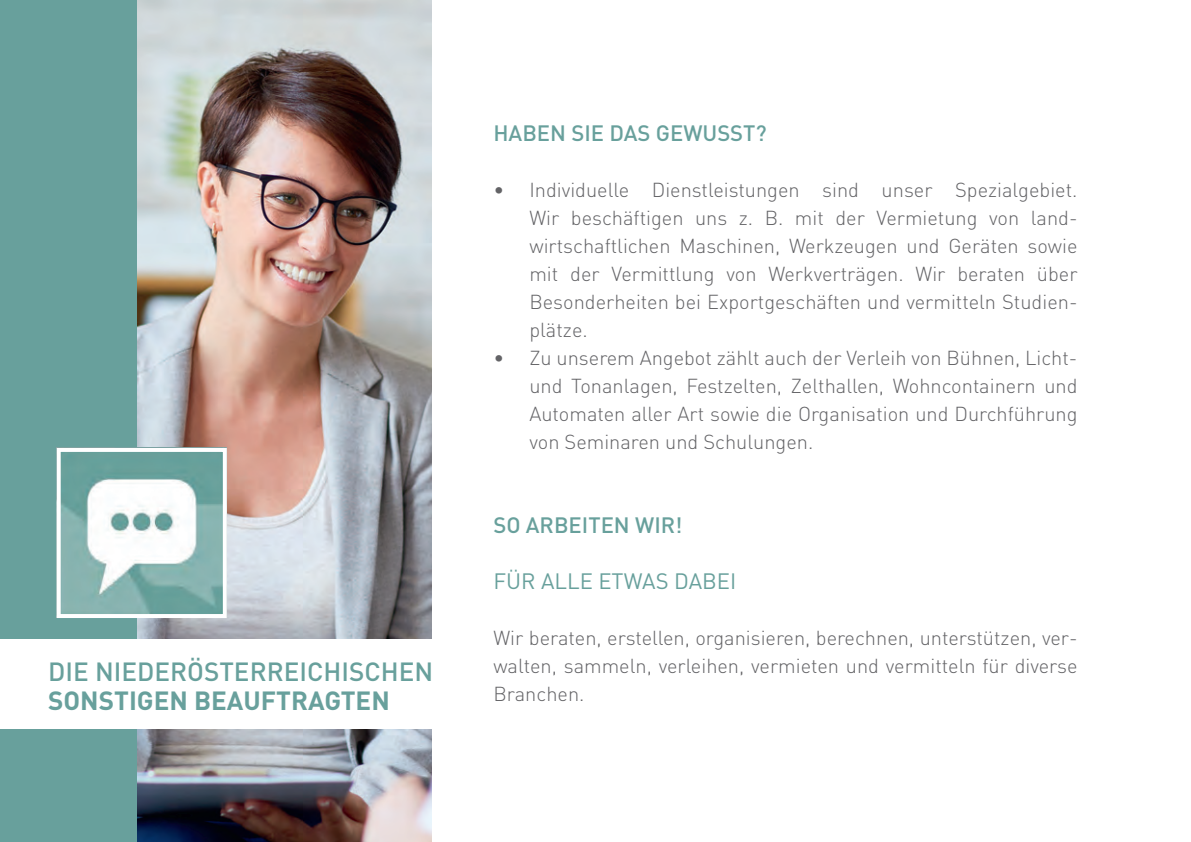
<style>
.page{position:relative;width:1191px;height:842px;background:#fff}
.page>*{position:absolute;margin:0;border:0;box-sizing:border-box;transform-origin:0 0}
.t1{font:500 26px "DIN";color:#68a09c}
.t2{font:700 26px "DIN";color:#68a09c}
.t3{font:500 22px "DIN";color:#68a09c}
.t4{font:22px "DIN";color:#68a09c}
.t5{font:300 20px/28px "DIN";color:#636366;text-align:justify}
</style>
<div class="page">
<img style="left:136px;top:0;width:295px;height:842px">
<div style="left:0;top:0;width:136px;height:842px;background:#68a09c"></div>
<img style="left:62px;top:453px;width:160px;height:160px">
<div style="left:57px;top:448px;width:170px;height:170px;border:4px solid #fff"></div>
<div style="left:0;top:639px;width:489px;height:90px;background:#fff"></div>
<h1 class="t1" style="left:48px;top:655px;width:386px">DIE NIEDERÖSTERREICHISCHEN</h1>
<h1 class="t2" style="left:48px;top:683px;width:343px">SONSTIGEN BEAUFTRAGTEN</h1>
<p class="t3" style="left:493px;top:119px;width:275px">HABEN SIE DAS GEWUSST?</p>
<p class="t5" style="left:529px;top:176px;width:549px;text-indent:-36px">• Individuelle Dienstleistungen sind unser Spezialgebiet.<br>Wir beschäftigen uns z. B. mit der Vermietung von land&shy;wirtschaftlichen Maschinen, Werkzeugen und Geräten sowie mit der Vermittlung von Werkverträgen. Wir beraten über Besonderheiten bei Exportgeschäften und vermitteln Studien&shy;plätze.</p>
<p class="t5" style="left:529px;top:344px;width:549px;text-indent:-36px">• Zu unserem Angebot zählt auch der Verleih von Bühnen, Licht&shy;und Tonanlagen, Festzelten, Zelthallen, Wohncontainern und Automaten aller Art sowie die Organisation und Durchführung von Seminaren und Schulungen.</p>
<p class="t3" style="left:493px;top:511px;width:191px">SO ARBEITEN WIR!</p>
<p class="t4" style="left:493px;top:568px;width:244px">FÜR ALLE ETWAS DABEI</p>
<p class="t5" style="left:493px;top:624px;width:585px">Wir beraten, erstellen, organisieren, berechnen, unterstützen, ver&shy;walten, sammeln, verleihen, vermieten und vermitteln für diverse Branchen.</p>
</div>
